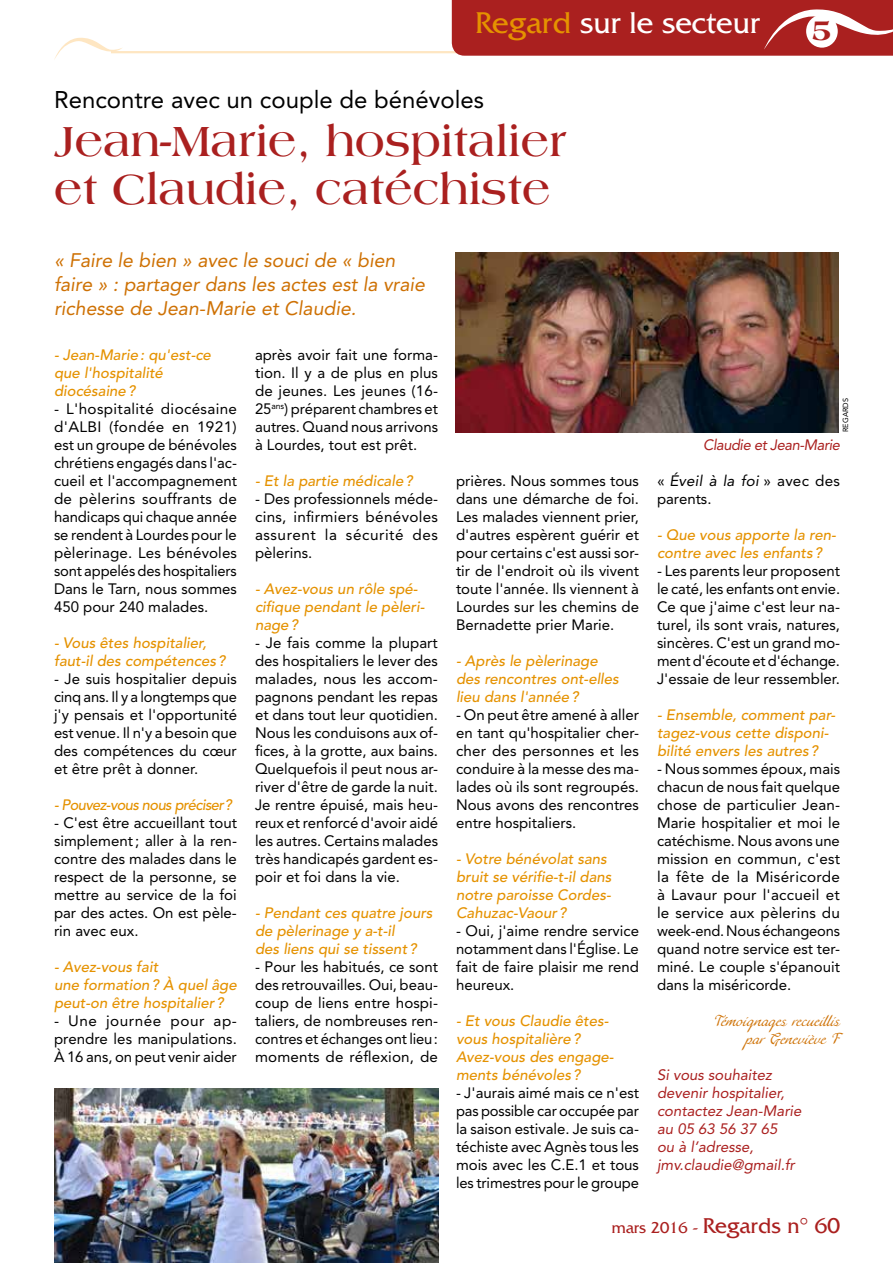
<style>
.page{position:relative;width:893px;height:1263px;background:#fff}
.page>*{position:absolute;margin:0;border:0;box-sizing:border-box;transform-origin:0 0}
.t1{font:700 45px/48px "Americana";color:#aa201f}
.t2{font:31.5px "Friz Quadrata";color:#fff}
.t3{font:800 30px "Americana";color:#aa201f}
.t4{font:24px "Avenir";color:#000}
.t5{font:22.5px "Friz Quadrata";color:#aa201f}
.t6{font:italic 19.5px/24px "Avenir";color:#ce7104}
.t7{font:16.5px/18px "Linotype Agogo";color:#ce7104;text-align:right}
.t8{font:15px/18px "Avenir";color:#000;text-align:justify}
.t9{font:italic 500 15px/18px "Avenir";color:#e59200}
.t10{font:italic 15px/18px "Avenir";color:#aa201f}
.t11{font:italic 500 15px "Avenir";letter-spacing:-.04em;color:#e59200}
.t12{font:italic 15px "Avenir";letter-spacing:-.03em;color:#aa201f}
.t13{font:7.35px "Avenir";color:#000}
.s1{color:#e59200}
.s2{font-style:italic}
.s3{font-size:16.5px}
</style>
<div class="page">
<img style="left:455px;top:252px;width:384px;height:180px">
<img style="left:55px;top:1088px;width:383px;height:175px">
<hr style="left:111px;top:51px;width:449px;height:2px;background:#fee6c2">
<svg style="left:54px;top:37px;width:69px;height:23px"></svg>
<svg style="left:452px;top:0;width:441px;height:56px;background:#b0302f"></svg>
<h2 class="t2" style="left:475px;top:5px;width:286px"><span class="s1">Regard</span> sur le secteur</h2>
<h3 class="t3" style="left:812px;top:13px;width:22px">5</h3>
<h3 class="t4" style="left:54px;top:86px;width:432px">Rencontre avec un couple de bénévoles</h3>
<h1 class="t1" style="left:54px;top:117px;width:514px">Jean-Marie, hospitalier et Claudie, catéchiste</h1>
<h3 class="t6" style="left:54px;top:248px;width:373px">« Faire le bien » avec le souci de « bien faire » : partager dans les actes est la vraie richesse de Jean-Marie et Claudie.</h3>
<p class="t9" style="left:54px;top:346px;width:158px">- Jean-Marie: qu'est-ce que l'hospitalité diocésaine?</p>
<p class="t8" style="left:54px;top:400px;width:185px">- L'hospitalité diocésaine d'ALBI (fondée en 1921) est un groupe de bénévoles chrétiens engagés dans l'ac&shy;cueil et l'accompagnement de pèlerins souffrants de handicaps qui chaque année se rendent à Lourdes pour le pèlerinage. Les bénévoles sont appelés des hospitaliers Dans le Tarn, nous sommes 450 pour 240 malades.</p>
<p class="t9" style="left:54px;top:634px;width:173px">- Vous êtes hospitalier, faut-il des compétences ?</p>
<p class="t8" style="left:54px;top:670px;width:185px">- Je suis hospitalier depuis cinq ans. Il y a longtemps que j'y pensais et l'opportunité est venue. Il n'y a besoin que des compétences du cœur et être prêt à donner.</p>
<p class="t11" style="left:54px;top:796px;width:179px">- Pouvez-vous nous préciser?</p>
<p class="t8" style="left:54px;top:814px;width:184px">- C'est être accueillant tout simplement; aller à la ren&shy;contre des malades dans le respect de la personne, se mettre au service de la foi par des actes. On est pèle&shy;rin avec eux.</p>
<p class="t9" style="left:54px;top:958px;width:184px">- Avez-vous fait<br>une formation? À quel âge peut-on être hospitalier ?</p>
<p class="t8" style="left:54px;top:1012px;width:184px">- Une journée pour ap&shy;prendre les manipulations.<br>À 16 ans, on peut venir aider</p>
<p class="t8" style="left:255px;top:346px;width:185px">après avoir fait une forma&shy;tion. Il y a de plus en plus de jeunes. Les jeunes (16- 25<sup>ans</sup>) préparent chambres et autres. Quand nous arrivons à Lourdes, tout est prêt.</p>
<p class="t9" style="left:255px;top:472px;width:159px">- Et la partie médicale?</p>
<p class="t8" style="left:255px;top:490px;width:185px">- Des professionnels méde&shy;cins, infirmiers bénévoles assurent la sécurité des pèlerins.</p>
<p class="t9" style="left:255px;top:580px;width:171px">- Avez-vous un rôle spé&shy;cifique pendant le pèleri&shy;nage?</p>
<p class="t8" style="left:255px;top:634px;width:185px">- Je fais comme la plupart des hospitaliers le lever des malades, nous les accom&shy;pagnons pendant les repas et dans tout leur quotidien.<br>Nous les conduisons aux of&shy;fices, à la grotte, aux bains.<br>Quelquefois il peut nous ar&shy;river d'être de garde la nuit.<br>Je rentre épuisé, mais heu&shy;reux et renforcé d'avoir aidé les autres. Certains malades très handicapés gardent es&shy;poir et foi dans la vie.</p>
<p class="t9" style="left:255px;top:904px;width:179px">- Pendant ces quatre jours de pèlerinage y a-t-il<br>des liens qui se tissent ?</p>
<p class="t8" style="left:255px;top:958px;width:184px">- Pour les habitués, ce sont des retrouvailles. Oui, beau&shy;coup de liens entre hospi&shy;taliers, de nombreuses ren&shy;contres et échanges ont lieu: moments de réflexion, de</p>
<p class="t13" style="left:841px;top:432px;width:35px;rotate:-90deg">regards</p>
<p class="t8" style="left:456px;top:472px;width:185px">prières. Nous sommes tous dans une démarche de foi.<br>Les malades viennent prier, d'autres espèrent guérir et pour certains c'est aussi sor&shy;tir de l'endroit où ils vivent toute l'année. Ils viennent à Lourdes sur les chemins de Bernadette prier Marie.</p>
<p class="t9" style="left:456px;top:652px;width:164px">- Après le pèlerinage des rencontres ont-elles lieu dans l'année?</p>
<p class="t8" style="left:456px;top:706px;width:185px">- On peut être amené à aller en tant qu'hospitalier cher&shy;cher des personnes et les conduire à la messe des ma&shy;lades où ils sont regroupés.<br>Nous avons des rencontres entre hospitaliers.</p>
<p class="t9" style="left:456px;top:850px;width:157px">- Votre bénévolat sans bruit se vérifie-t-il dans notre paroisse Cordes-<br>Cahuzac-Vaour ?</p>
<p class="t8" style="left:456px;top:922px;width:184px">- Oui, j'aime rendre service notamment dans l'Église. Le fait de faire plaisir me rend heureux.</p>
<p class="t9" style="left:456px;top:1012px;width:159px">- Et vous Claudie êtes&shy;vous hospitalière?<br>Avez-vous des engage&shy;ments bénévoles ?</p>
<p class="t8" style="left:456px;top:1084px;width:185px">- J'aurais aimé mais ce n'est pas possible car occupée par la saison estivale. Je suis ca&shy;téchiste avec Agnès tous les mois avec les C.E.1 et tous les trimestres pour le groupe</p>
<p class="t12" style="left:703px;top:436px;width:138px">Claudie et Jean-Marie</p>
<p class="t8" style="left:657px;top:472px;width:184px">« <span class="s2">Éveil à la foi</span> » avec des parents.</p>
<p class="t9" style="left:657px;top:526px;width:180px">- Que vous apporte la ren&shy;contre avec les enfants ?</p>
<p class="t8" style="left:657px;top:562px;width:185px">- Les parents leur proposent le caté, les enfants ont envie.<br>Ce que j'aime c'est leur na&shy;turel, ils sont vrais, natures, sincères. C'est un grand mo&shy;ment d'écoute et d'échange.<br>J'essaie de leur ressembler.</p>
<p class="t9" style="left:657px;top:706px;width:180px">- Ensemble, comment par&shy;tagez-vous cette disponi&shy;bilité envers les autres ?</p>
<p class="t8" style="left:657px;top:760px;width:185px">- Nous sommes époux, mais chacun de nous fait quelque chose de particulier Jean-Marie hospitalier et moi le catéchisme. Nous avons une mission en commun, c'est la fête de la Miséricorde à Lavaur pour l'accueil et le service aux pèlerins du week-end. Nous échangeons quand notre service est ter&shy;miné. Le couple s'épanouit dans la miséricorde.</p>
<p class="t7" style="left:714px;top:1013px;width:128px">Témoignages recueillis par Geneviève F</p>
<p class="t10" style="left:657px;top:1066px;width:146px">Si vous souhaitez devenir hospitalier, contactez Jean-Marie au 05 63 56 37 65<br>ou à l’adresse, jmv.claudie@gmail.fr</p>
<h3 class="t5" style="left:612px;top:1213px;width:230px"><span class="s3">mars 2016 -</span> Regards n° 60</h3>
</div>
